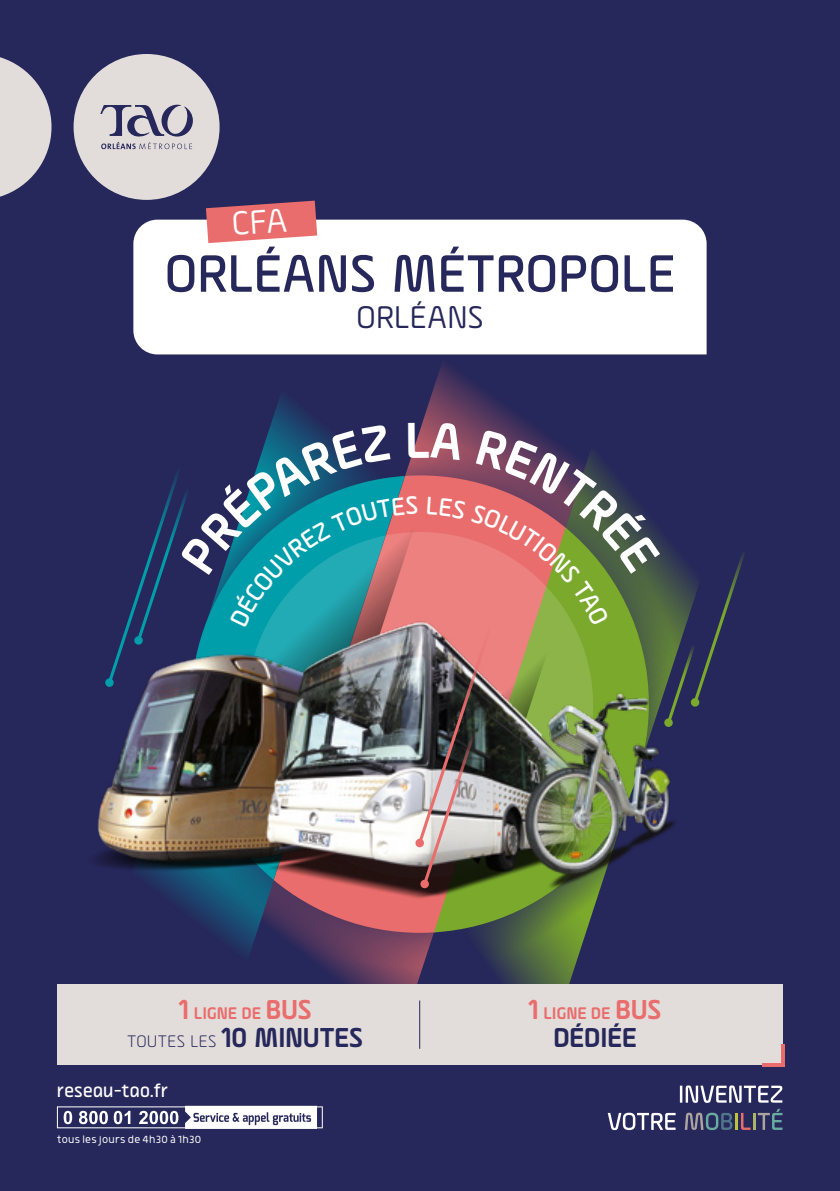
<style>
.page{position:relative;width:840px;height:1191px;background:#fff}
.page>*{position:absolute;margin:0;border:0;box-sizing:border-box;transform-origin:0 0}
.t1{font:500 50px "Alpineo";letter-spacing:.005em;color:#26275a}
.t2{font:30px "Alpineo";letter-spacing:.005em;color:#26275a}
.t3{font:700 26px "Alpineo";letter-spacing:-.015em;color:#26275a}
.t4{font:500 17.4px "Alpineo";letter-spacing:.015em;color:#fff}
.t5{font:300 16px/28px "Alpineo";letter-spacing:.025em;color:#26275a;text-align:center}
.t6{font:700 16px "Alpineo";letter-spacing:.005em;color:#e96d6c}
.t7{font:300 12px "Morl";letter-spacing:.025em;color:#fff}
.s1{font-weight:700;font-size:26px;color:#e96d6c}
.s2{font-weight:700;color:#e96d6c}
.s3{font-weight:700;font-size:26px}
.s4{font-size:26px}
</style>
<div class="page">
<div style="left:0;top:0;width:839px;height:1191px;background:#26275a"></div>
<svg style="left:497px;top:939px;width:87px;height:45px"></svg>
<svg style="left:348px;top:354px;width:265px;height:41px"></svg>
<svg style="left:348px;top:371px;width:77px;height:24px"></svg>
<svg style="left:145px;top:432px;width:549px;height:549px"></svg>
<img style="left:94px;top:794px;width:521px;height:145px">
<img style="left:493px;top:888px;width:132px;height:11px">
<div style="left:74px;top:54px;width:145px;height:146px;background:#e2ddda;border-radius:50%"></div>
<svg style="left:0;top:57px;width:51px;height:140px"></svg>
<svg style="left:100px;top:105px;width:93px;height:44px"></svg>
<svg style="left:757px;top:1108px;width:25px;height:21px"></svg>
<hr style="left:752px;top:1112px;width:3px;height:17px;background:#acb367">
<svg style="left:741px;top:1112px;width:9px;height:17px"></svg>
<hr style="left:734px;top:1112px;width:3px;height:17px;background:#bcc337">
<svg style="left:684px;top:1112px;width:48px;height:18px"></svg>
<svg style="left:607px;top:1112px;width:68px;height:18px"></svg>
<svg style="left:679px;top:1085px;width:103px;height:17px"></svg>
<svg style="left:57px;top:1105px;width:265px;height:23px"></svg>
<div style="left:133px;top:220px;width:573px;height:134px;background:#fff"></div>
<div style="left:57px;top:984px;width:725px;height:81px;background:#e2ddda"></div>
<hr style="left:780px;top:1044px;width:3px;height:22px;background:#e96d6c">
<hr style="left:761px;top:1063px;width:22px;height:3px;background:#e96d6c">
<hr style="left:419px;top:1000px;width:1px;height:48px;background:#26275a">
<img style="left:105px;top:395px;width:639px;height:493px">
<svg style="left:206px;top:201px;width:111px;height:42px;background:#da7478"></svg>
<h1 class="t1" style="left:165px;top:245px;width:511px">ORLÉANS MÉTROPOLE</h1>
<h2 class="t2" style="left:356px;top:300px;width:128px">ORLÉANS</h2>
<p class="t5" style="left:127px;top:999px;width:237px"><span class="s1">1</span> <span class="s2">LIGNE DE</span> <span class="s1">BUS<br></span>TOUTES LES <span class="s3">10 MINUTES</span></p>
<p class="t6" style="left:528px;top:1003px;width:134px"><span class="s4">1</span> LIGNE DE <span class="s4">BUS</span></p>
<h3 class="t3" style="left:552px;top:1022px;width:85px">DÉDIÉE</h3>
<p class="t4" style="left:57px;top:1080px;width:113px">reseau-tao.fr</p>
<p class="t7" style="left:57px;top:1133px;width:146px">tous les jours de 4h30 à 1h30</p>
</div>
